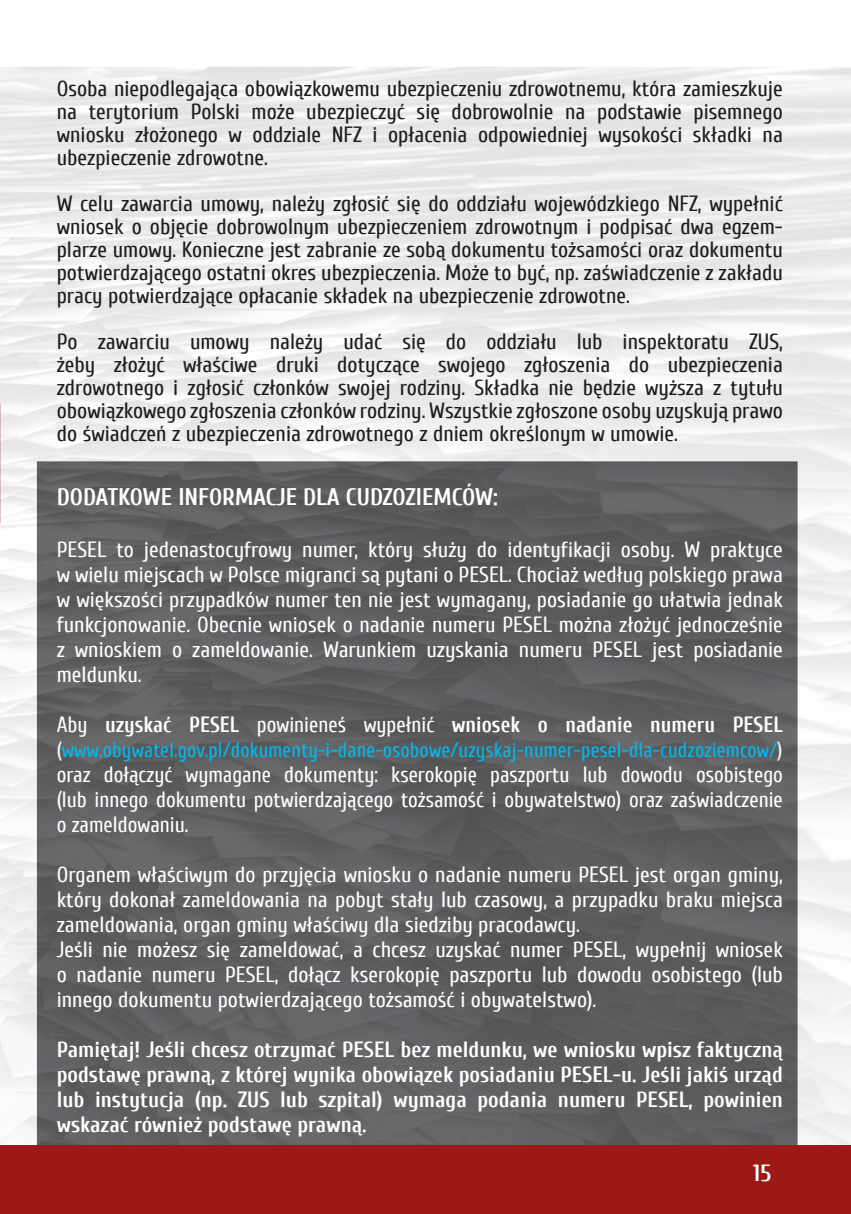
<style>
.page{position:relative;width:851px;height:1214px;background:#fff}
.page>*{position:absolute;margin:0;border:0;box-sizing:border-box;transform-origin:0 0}
.t1{font:700 24px "Cuprum";color:#fff}
.t2{font:700 23.4px "Cuprum";color:#fff}
.t3{font:22px/23px "Cuprum";color:#1d1d1b;text-align:justify}
.t4{font:22px/25px "Cuprum";color:#fff;text-align:justify}
.t5{font:700 22px/25px "Cuprum";color:#fff;text-align:justify}
.t6{font:22px/25px "Cuprum";color:#fff;text-align:justify;scale:.96 1}
.t7{font:700 22px "Cuprum";color:#fff;scale:.96 1}
.t8{font:21px "Cuprum";letter-spacing:.01em;color:#00b9ee;scale:.96 1}
.s1{font-weight:400}
.s2{color:#fff}
</style>
<div class="page">
<img style="left:0;top:67px;width:850px;height:1078px">
<div style="left:0;top:1145px;width:850px;height:68px;background:#9d1915"></div>
<p class="t3" style="left:57px;top:77px;width:727px">Osoba niepodlegająca obowiązkowemu ubezpieczeniu zdrowotnemu, która zamieszkuje na terytorium Polski może ubezpieczyć się dobrowolnie na podstawie pisemnego wniosku złożonego w oddziale NFZ i opłacenia odpowiedniej wysokości składki na ubezpieczenie zdrowotne.</p>
<p class="t3" style="left:57px;top:192px;width:727px">W celu zawarcia umowy, należy zgłosić się do oddziału wojewódzkiego NFZ, wypełnić wniosek o objęcie dobrowolnym ubezpieczeniem zdrowotnym i podpisać dwa egzem&shy;plarze umowy. Konieczne jest zabranie ze sobą dokumentu tożsamości oraz dokumentu potwierdzającego ostatni okres ubezpieczenia. Może to być, np. zaświadczenie z zakładu pracy potwierdzające opłacanie składek na ubezpieczenie zdrowotne.</p>
<p class="t3" style="left:57px;top:330px;width:727px">Po zawarciu umowy należy udać się do oddziału lub inspektoratu ZUS, żeby złożyć właściwe druki dotyczące swojego zgłoszenia do ubezpieczenia zdrowotnego i zgłosić członków swojej rodziny. Składka nie będzie wyższa z tytułu obowiązkowego zgłoszenia członków rodziny. Wszystkie zgłoszone osoby uzyskują prawo do świadczeń z ubezpieczenia zdrowotnego z dniem określonym w umowie.</p>
<p class="t1" style="left:57px;top:483px;width:27px">Dodatkowe</p>
<p class="t1" style="left:178px;top:483px;width:13px">informacje</p>
<p class="t1" style="left:303px;top:483px;width:13px">dla</p>
<p class="t1" style="left:346px;top:483px;width:14px">cudzoziemców</p>
<p class="t1" style="left:493px;top:483px;width:6px">:</p>
<p class="t4" style="left:57px;top:537px;width:727px">PESEL to jedenastocyfrowy numer, który służy do identyfikacji osoby. W praktyce w wielu miejscach w Polsce migranci są pytani o PESEL. Chociaż według polskiego prawa w większości przypadków numer ten nie jest wymagany, posiadanie go ułatwia jednak funkcjonowanie. Obecnie wniosek o nadanie numeru PESEL można złożyć jednocześnie z wnioskiem o zameldowanie. Warunkiem uzyskania numeru PESEL jest posiadanie meldunku.</p>
<p class="t7" style="left:57px;top:712px;width:757px"><span class="s1">Aby</span> uzyskać PESEL <span class="s1">powinieneś wypełnić</span> wniosek o nadanie numeru PESEL</p>
<p class="t8" style="left:57px;top:738px;width:757px"><span class="s2">(</span>www.obywatel.gov.pl/dokumenty-i-dane-osobowe/uzyskaj-numer-pesel-dla-cudzoziemcow/<span class="s2">)</span></p>
<p class="t6" style="left:57px;top:762px;width:757px">oraz dołączyć wymagane dokumenty: kserokopię paszportu lub dowodu osobistego (lub innego dokumentu potwierdzającego tożsamość i obywatelstwo) oraz zaświadczenie o zameldowaniu.</p>
<p class="t4" style="left:57px;top:862px;width:727px;text-align:left">Organem właściwym do przyjęcia wniosku o nadanie numeru PESEL jest organ gminy, który dokonał zameldowania na pobyt stały lub czasowy, a przypadku braku miejsca zameldowania, organ gminy właściwy dla siedziby pracodawcy.<br>Jeśli nie możesz się zameldować, a chcesz uzyskać numer PESEL, wypełnij wniosek o nadanie numeru PESEL, dołącz kserokopię paszportu lub dowodu osobistego (lub innego dokumentu potwierdzającego tożsamość i obywatelstwo).</p>
<p class="t5" style="left:57px;top:1037px;width:727px">Pamiętaj! Jeśli chcesz otrzymać PESEL bez meldunku, we wniosku wpisz faktyczną podstawę prawną, z której wynika obowiązek posiadaniu PESEL-u. Jeśli jakiś urząd lub instytucja (np. ZUS lub szpital) wymaga podania numeru PESEL, powinien wskazać również podstawę prawną.</p>
<p class="t2" style="left:753px;top:1159px;width:19px">15</p>
</div>
